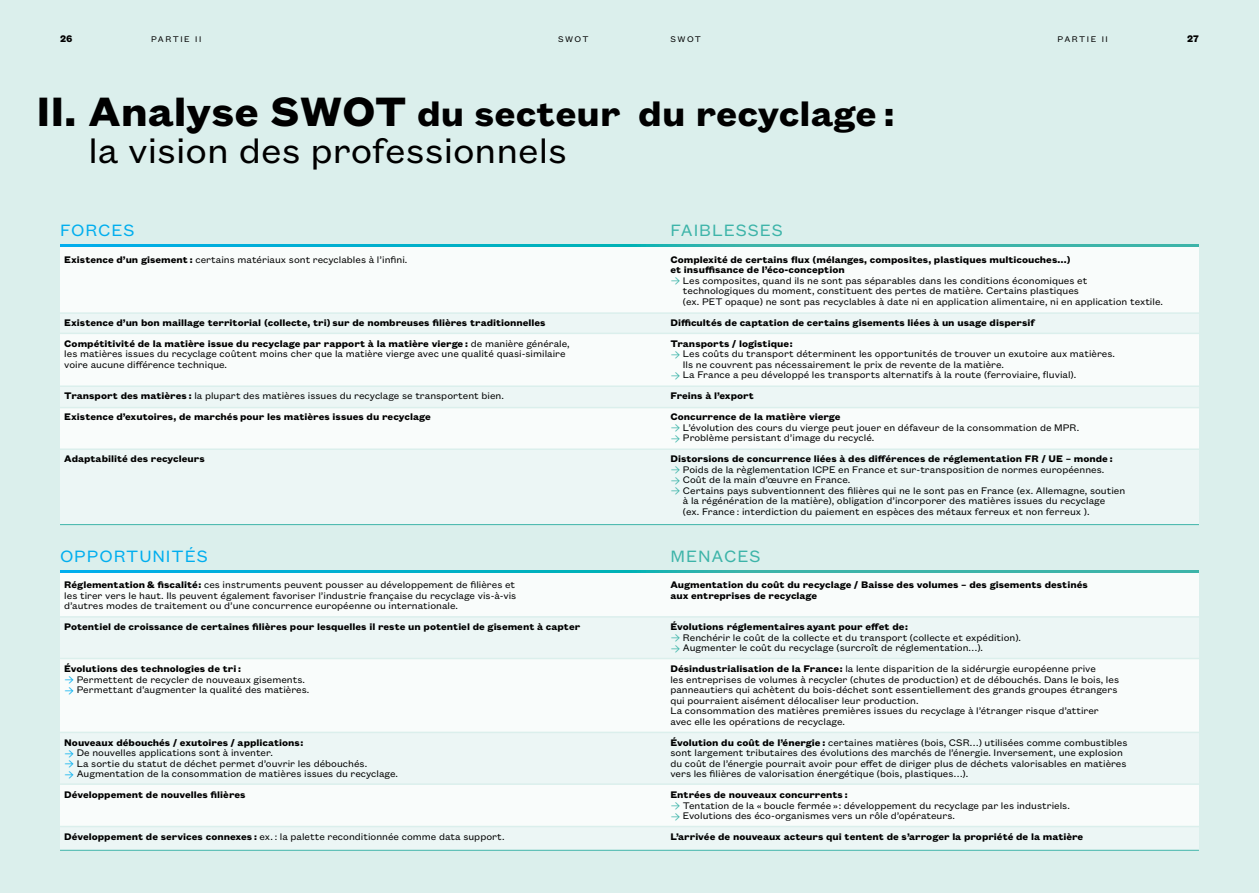
<style>
.page{position:relative;width:1259px;height:893px;background:#dbefec}
.page>*{position:absolute;margin:0;border:0;box-sizing:border-box;transform-origin:0 0}
.t1{font:39px/36.8px "Founders Grotesk Text";color:#000}
.t2{font:18px "Founders Grotesk Text";letter-spacing:.05em;color:#00aeef}
.t3{font:18px "Founders Grotesk Text";letter-spacing:.045em;color:#3db4a9}
.t4{font:10.5px/10.5px "Founders Grotesk Text";color:#000}
.t5{font:700 10.5px/21px "Founders Grotesk Text";color:#000}
.t6{font:9px "Founders Grotesk Text";letter-spacing:.17em;color:#000}
.s1{font-weight:700;font-size:45px}
.s2{font-weight:700}
.s3{font-weight:400}
.s4{font-family:"Chronicle Text G2";font-size:13.5px;color:#00aeef}
.s5{font-family:"Chronicle Text G2";font-size:13.5px;color:#3db4a9}
.s6{font-family:"Chronicle Text G2";font-weight:400;font-size:13.5px;color:#3db4a9}
</style>
<div class="page">
<div style="left:60px;top:572px;width:1139px;height:279px;background:#ecf6f5"></div>
<div style="left:60px;top:571px;width:1139px;height:46px;background:#fff"></div>
<div style="left:60px;top:659px;width:1139px;height:73px;background:#fff"></div>
<div style="left:60px;top:784px;width:1139px;height:43px;background:#fff"></div>
<hr style="left:60px;top:616px;width:1139px;height:2px;background:#dbefec">
<hr style="left:60px;top:658px;width:1139px;height:1px;background:#dbefec">
<hr style="left:60px;top:732px;width:1139px;height:1px;background:#dbefec">
<hr style="left:60px;top:783px;width:1139px;height:2px;background:#dbefec">
<hr style="left:60px;top:826px;width:1139px;height:1px;background:#dbefec">
<div style="left:60px;top:247px;width:1139px;height:278px;background:#ecf6f5"></div>
<div style="left:60px;top:408px;width:1139px;height:41px;background:#fff"></div>
<div style="left:60px;top:333px;width:1139px;height:54px;background:#fff"></div>
<div style="left:60px;top:247px;width:1139px;height:66px;background:#fff"></div>
<hr style="left:60px;top:312px;width:1139px;height:2px;background:#dbefec">
<hr style="left:60px;top:333px;width:1139px;height:1px;background:#dbefec">
<hr style="left:60px;top:385px;width:1139px;height:2px;background:#dbefec">
<hr style="left:60px;top:407px;width:1139px;height:1px;background:#dbefec">
<hr style="left:60px;top:448px;width:1139px;height:2px;background:#dbefec">
<svg style="left:60px;top:245px;width:1139px;height:2px;background:#1bb1bd"></svg>
<hr style="left:60px;top:524px;width:1139px;height:1px;background:#3db4a9">
<hr style="left:60px;top:850px;width:1139px;height:1px;background:#3db4a9">
<svg style="left:60px;top:570px;width:1139px;height:2px;background:#1bb1bd"></svg>
<p class="t5" style="left:60px;top:27px;width:14px">26</p>
<p class="t6" style="left:151px;top:33px;width:52px">Parti e II</p>
<p class="t6" style="left:558px;top:33px;width:25px">SWOT</p>
<p class="t6" style="left:670px;top:33px;width:25px">SWOT</p>
<p class="t6" style="left:1057px;top:33px;width:52px">Parti e II</p>
<p class="t5" style="left:1187px;top:27px;width:13px">27</p>
<h1 class="t1" style="left:88px;top:92px;width:807px;text-indent:-52px"><span class="s1">II. Analyse SWOT</span> <span class="s2">du secteur du recyclage : </span>la vision des professionnels</h1>
<h2 class="t2" style="left:60px;top:218px;width:74px">Forces</h2>
<p class="t4" style="left:64px;top:253px;width:345px"><span class="s2">Existence d’un gisement :</span> certains matériaux sont recyclables à l’infini.</p>
<p class="t5" style="left:64px;top:311px;width:507px">Existence d’un bon maillage territorial (collecte, tri) sur de nombreuses filières traditionnelles<br>Compétitivité de la matière issue du recyclage par rapport à la matière vierge : <span class="s3">de manière générale,</span></p>
<p class="t4" style="left:64px;top:348px;width:503px">les matières issues du recyclage coûtent moins cher que la matière vierge avec une qualité quasi-similaire voire aucune différence technique.</p>
<p class="t5" style="left:64px;top:384px;width:441px">Transport des matières : <span class="s3">la plupart des matières issues du recyclage se transportent bien.<br></span>Existence d’exutoires, de marchés pour les matières issues du recyclage</p>
<p class="t5" style="left:64px;top:447px;width:142px">Adaptabilité des recycleurs</p>
<h2 class="t2" style="left:60px;top:544px;width:14px">Opp</h2>
<h2 class="t2" style="left:99px;top:544px;width:97px">ortunités</h2>
<p class="t4" style="left:64px;top:579px;width:454px;text-align:justify"><span class="s2">Réglementation &amp; fiscalité :</span> ces instruments peuvent pousser au développement de filières et les tirer vers le haut. Ils peuvent également favoriser l’industrie française du recyclage vis-à-vis d’autres modes de traitement ou d’une concurrence européenne ou internationale.</p>
<p class="t5" style="left:64px;top:615px;width:517px">Potentiel de croissance de certaines filières pour lesquelles il reste un potentiel de gisement à capter</p>
<p class="t5" style="left:64px;top:657px;width:178px">Évolutions des technologies de tri :</p>
<p class="t4" style="left:64px;top:673px;width:242px"><span class="s4">•</span> Permettent de recycler de nouveaux gisements.</p>
<p class="t4" style="left:64px;top:684px;width:247px"><span class="s4">•</span> Permettant d’augmenter la qualité des matières.</p>
<p class="t5" style="left:64px;top:731px;width:241px">Nouveaux débouchés / exutoires / applications :</p>
<p class="t4" style="left:64px;top:747px;width:210px"><span class="s4">•</span> De nouvelles applications sont à inventer.</p>
<p class="t4" style="left:64px;top:757px;width:304px"><span class="s4">•</span> La sortie du statut de déchet permet d’ouvrir les débouchés.</p>
<p class="t4" style="left:64px;top:762px;width:335px;line-height:21px"><span class="s4">•</span> Augmentation de la consommation de matières issues du recyclage.<br><span class="s2">Développement de nouvelles filières</span></p>
<p class="t4" style="left:64px;top:831px;width:442px"><span class="s2">Développement de services connexes :</span> ex. : la palette reconditionnée comme data support.</p>
<h2 class="t3" style="left:670px;top:218px;width:112px">Faibl ess es</h2>
<p class="t5" style="left:670px;top:253px;width:402px;line-height:10.5px">Complexité de certains flux (mélanges, composites, plastiques multicouches…) et insuffisance de l’éco-conception</p>
<p class="t4" style="left:683px;top:274px;width:481px;text-indent:-12px"><span class="s5">•</span> Les composites, quand ils ne sont pas séparables dans les conditions économiques et<br>technologiques du moment, constituent des pertes de matière. Certains plastiques<br>(ex. PET opaque) ne sont pas recyclables à date ni en application alimentaire, ni en application textile.</p>
<p class="t5" style="left:670px;top:311px;width:367px">Difficultés de captation de certains gisements liées à un usage dispersif<br>Transports / logistique :</p>
<p class="t4" style="left:683px;top:348px;width:434px;text-indent:-12px"><span class="s5">•</span> Les coûts du transport déterminent les opportunités de trouver un exutoire aux matières.<br>Ils ne couvrent pas nécessairement le prix de revente de la matière.</p>
<p class="t4" style="left:670px;top:363px;width:407px;line-height:21px"><span class="s5">•</span> La France a peu développé les transports alternatifs à la route (ferroviaire, fluvial).<br><span class="s2">Freins à l’export<br>Concurrence de la matière vierge</span></p>
<p class="t4" style="left:670px;top:421px;width:410px"><span class="s5">•</span> L’évolution des cours du vierge peut jouer en défaveur de la consommation de MPR.</p>
<p class="t5" style="left:670px;top:426px;width:444px"><span class="s6">•</span> <span class="s3">Problème persistant d’image du recyclé.<br></span>Distorsions de concurrence liées à des différences de réglementation FR / UE – monde :</p>
<p class="t4" style="left:670px;top:463px;width:435px"><span class="s5">•</span> Poids de la règlementation ICPE en France et sur-transposition de normes européennes.</p>
<p class="t4" style="left:670px;top:474px;width:181px"><span class="s5">•</span> Coût de la main d’œuvre en France.</p>
<p class="t4" style="left:683px;top:484px;width:444px;text-indent:-12px"><span class="s5">•</span> Certains pays subventionnent des filières qui ne le sont pas en France (ex. Allemagne, soutien à la régénération de la matière), obligation d’incorporer des matières issues du recyclage<br>(ex. France : interdiction du paiement en espèces des métaux ferreux et non ferreux ).</p>
<h2 class="t3" style="left:670px;top:544px;width:89px">Menaces</h2>
<p class="t5" style="left:670px;top:579px;width:419px;line-height:10.5px">Augmentation du coût du recyclage / Baisse des volumes – des gisements destinés aux entreprises de recyclage</p>
<p class="t5" style="left:670px;top:615px;width:239px">Évolutions réglementaires ayant pour effet de :</p>
<p class="t4" style="left:670px;top:631px;width:352px"><span class="s5">•</span> Renchérir le coût de la collecte et du transport (collecte et expédition).</p>
<p class="t4" style="left:670px;top:636px;width:427px;line-height:21px"><span class="s5">•</span> Augmenter le coût du recyclage (surcroît de réglementation…).<br><span class="s2">Désindustrialisation de la France :</span> la lente disparition de la sidérurgie européenne prive</p>
<p class="t4" style="left:670px;top:673px;width:450px">les entreprises de volumes à recycler (chutes de production) et de débouchés. Dans le bois, les panneautiers qui achètent du bois-déchet sont essentiellement des grands groupes étrangers qui pourraient aisément délocaliser leur production.<br>La consommation des matières premières issues du recyclage à l’étranger risque d’attirer avec elle les opérations de recyclage.</p>
<p class="t4" style="left:670px;top:736px;width:458px"><span class="s2">Évolution du coût de l’énergie :</span> certaines matières (bois, CSR…) utilisées comme combustibles sont largement tributaires des évolutions des marchés de l’énergie. Inversement, une explosion du coût de l’énergie pourrait avoir pour effet de diriger plus de déchets valorisables en matières vers les filières de valorisation énergétique (bois, plastiques…).</p>
<p class="t5" style="left:670px;top:783px;width:179px">Entrées de nouveaux concurrents :</p>
<p class="t4" style="left:670px;top:799px;width:401px"><span class="s5">•</span> Tentation de la « boucle fermée » : développement du recyclage par les industriels.</p>
<p class="t5" style="left:670px;top:804px;width:414px"><span class="s6">•</span> <span class="s3">Evolutions des éco-organismes vers un rôle d’opérateurs.<br></span>L’arrivée de nouveaux acteurs qui tentent de s’arroger la propriété de la matière</p>
</div>
